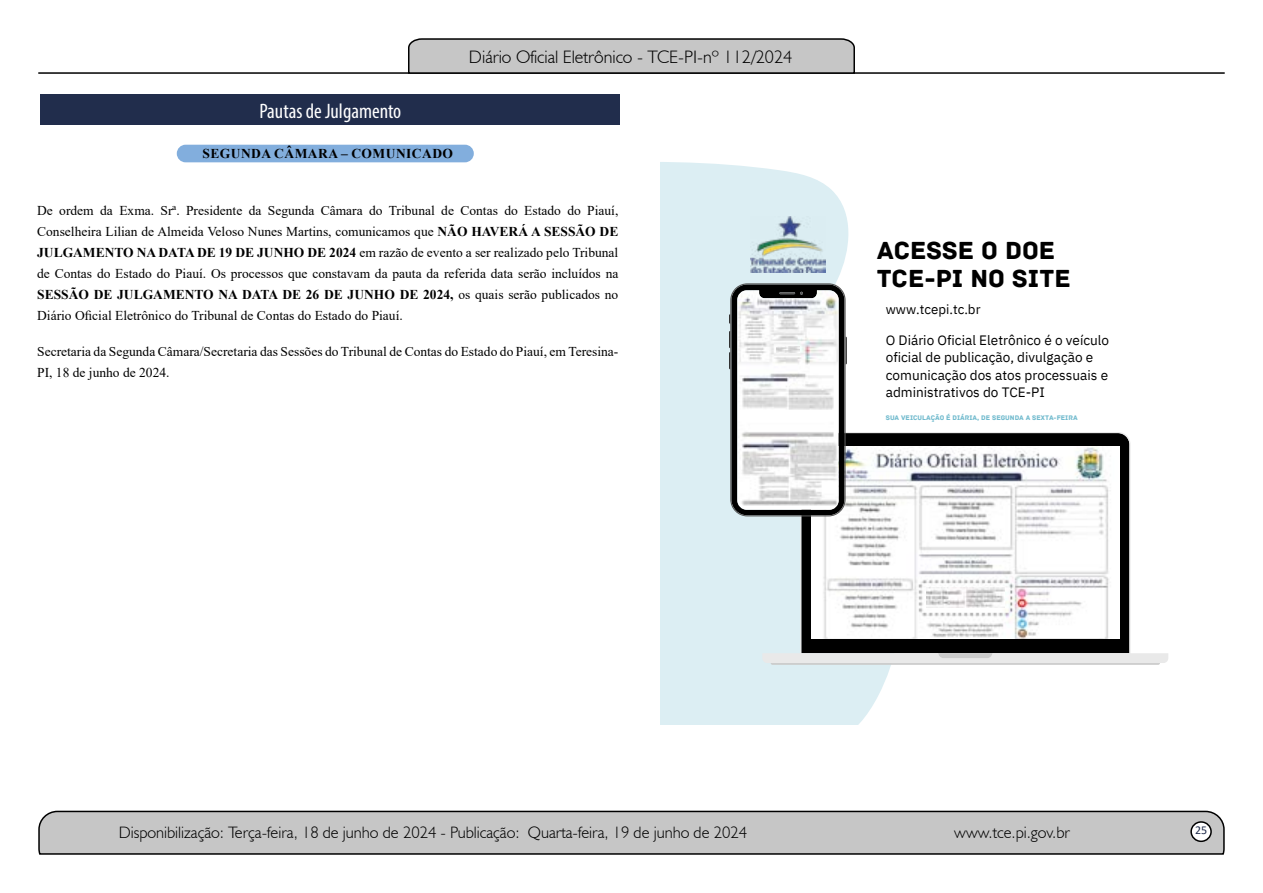
<style>
.page{position:relative;width:1263px;height:893px;background:#fff}
.page>*{position:absolute;margin:0;border:0;box-sizing:border-box;transform-origin:0 0}
.t1{font:25.95px/27.2px "Archive";color:#000}
.t2{font:condensed 21px "Myriad Pro";color:#fff}
.t3{font:300 18px "Humanist 521 BT";color:#000}
.t4{font:300 16.5px "Humanist 521 BT";color:#000}
.t5{font:13.5px/21px "Times New Roman";color:#000;text-align:justify}
.t6{font:13.5px/17.2px "IBM Plex Sans";color:#000}
.t7{font:700 13.5px "Times New Roman";letter-spacing:.035em;color:#000}
.t8{font:13.2px "IBM Plex Sans";color:#000}
.t9{font:12px "Calibri";color:#212d4c}
.t10{font:7.05px "Archive";color:#72bbce}
.s1{font-weight:700}
</style>
<div class="page">
<svg style="left:38px;top:810px;width:1187px;height:45px;background:#b9b9b9"></svg>
<div style="left:1191px;top:822px;width:20px;height:19px;background:#fff;border-radius:50%"></div>
<div style="left:1190px;top:821px;width:22px;height:21px;border:2px solid #000;border-radius:50%"></div>
<hr style="left:38px;top:72px;width:1187px;height:2px;background:#000">
<svg style="left:407px;top:38px;width:449px;height:36px;background:#b4b4b4"></svg>
<div style="left:177px;top:145px;width:297px;height:17px;background:#82aedd;border-radius:9px"></div>
<div style="left:41px;top:94px;width:579px;height:31px;background:#212d4c"></div>
<svg style="left:661px;top:162px;width:230px;height:562px;fill:#dceef3"></svg>
<svg style="left:762px;top:432px;width:406px;height:231px"></svg>
<svg style="left:771px;top:653px;width:389px;height:12px;background:#e2e3e3"></svg>
<img style="left:811px;top:446px;width:308px;height:193px">
<img style="left:927px;top:587px;width:78px;height:21px">
<svg style="left:729px;top:283px;width:118px;height:233px"></svg>
<img style="left:776px;top:346px;width:23px;height:6px">
<img style="left:751px;top:217px;width:74px;height:56px">
<h2 class="t2" style="left:259px;top:98px;width:143px">Pautas de Julgamento</h2>
<p class="t7" style="left:202px;top:144px;width:252px">SEGUNDA CÂMARA – COMUNICADO</p>
<h3 class="t3" style="left:469px;top:46px;width:325px">Diário Oficial Eletrônico - TCE-PI-nº 112/2024</h3>
<p class="t5" style="left:37px;top:200px;width:583px">De ordem da Exma. Srª. Presidente da Segunda Câmara do Tribunal de Contas do Estado do Piauí, Conselheira Lilian de Almeida Veloso Nunes Martins, comunicamos que <span class="s1">NÃO HAVERÁ A SESSÃO DE JULGAMENTO NA DATA DE 19 DE JUNHO DE 2024</span> em razão de evento a ser realizado pelo Tribunal de Contas do Estado do Piauí. Os processos que constavam da pauta da referida data serão incluídos na <span class="s1">SESSÃO DE JULGAMENTO NA DATA DE 26 DE JUNHO DE 2024,</span> os quais serão publicados no Diário Oficial Eletrônico do Tribunal de Contas do Estado do Piauí.</p>
<p class="t5" style="left:37px;top:341px;width:583px">Secretaria da Segunda Câmara/Secretaria das Sessões do Tribunal de Contas do Estado do Piauí, em Teresina-<br>PI, 18 de junho de 2024.</p>
<h1 class="t1" style="left:877px;top:238px;width:195px">ACESSE O DOE<br>TCE-PI NO SITE</h1>
<p class="t8" style="left:886px;top:299px;width:96px">www.tcepi.tc.br</p>
<p class="t6" style="left:886px;top:331px;width:225px">O Diário Oficial Eletrônico é o veículo oficial de publicação, divulgação e comunicação dos atos processuais e administrativos do TCE-PI</p>
<p class="t10" style="left:886px;top:413px;width:193px">SUA VEICULAÇÃO É DIÁRIA, DE SEGUNDA A SEXTA-FEIRA</p>
<p class="t4" style="left:119px;top:822px;width:630px">Disponibilização: Terça-feira, 18 de junho de 2024 - Publicação: Quarta-feira, 19 de junho de 2024</p>
<p class="t4" style="left:954px;top:822px;width:117px">www.tce.pi.gov.br</p>
<p class="t9" style="left:1195px;top:821px;width:14px">25</p>
</div>
